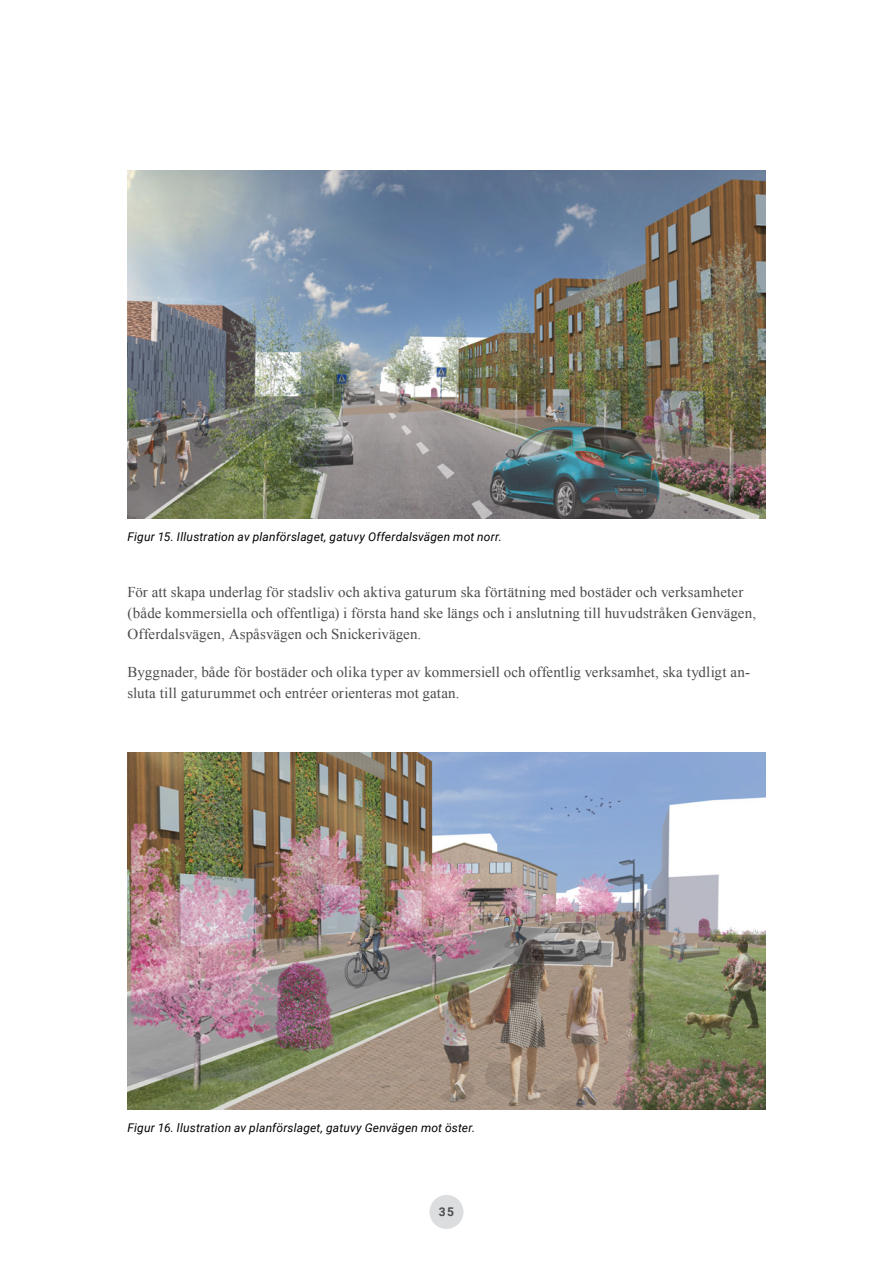
<style>
.page{position:relative;width:893px;height:1263px;background:#fff}
.page>*{position:absolute;margin:0;border:0;box-sizing:border-box;transform-origin:0 0}
.Brödtext_utan_indrag{font:15px/21px "Times New Roman";letter-spacing:.005em;color:#4b4c4d}
.Bildtext{font:italic 12px "Roboto";letter-spacing:.015em;color:#000001}
.t1{font:700 12px "Roboto";color:#4b4c4d}
</style>
<div class="page">
<div style="left:429px;top:1195px;width:34px;height:34px;background:#dcdddf;border-radius:50%"></div>
<img style="left:128px;top:170px;width:637px;height:349px">
<img style="left:128px;top:753px;width:637px;height:357px">
<p class="Bildtext" style="left:128px;top:528px;width:376px">Figur 15. Illustration av planförslaget, gatuvy Offerdalsvägen mot norr.</p>
<p class="Brödtext_utan_indrag" style="left:128px;top:581px;width:630px">För att skapa underlag för stadsliv och aktiva gaturum ska förtätning med bostäder och verksamheter (både kommersiella och offentliga) i första hand ske längs och i anslutning till huvudstråken Genvägen,<br>Offerdalsvägen, Aspåsvägen och Snickerivägen.</p>
<p class="Brödtext_utan_indrag" style="left:128px;top:661px;width:624px">Byggnader, både för bostäder och olika typer av kommersiell och offentlig verksamhet, ska tydligt an&shy;sluta till gaturummet och entréer orienteras mot gatan.</p>
<p class="Bildtext" style="left:128px;top:1119px;width:349px">Figur 16. llustration av planförslaget, gatuvy Genvägen mot öster.</p>
<p class="t1" style="left:439px;top:1204px;width:17px">35</p>
</div>
